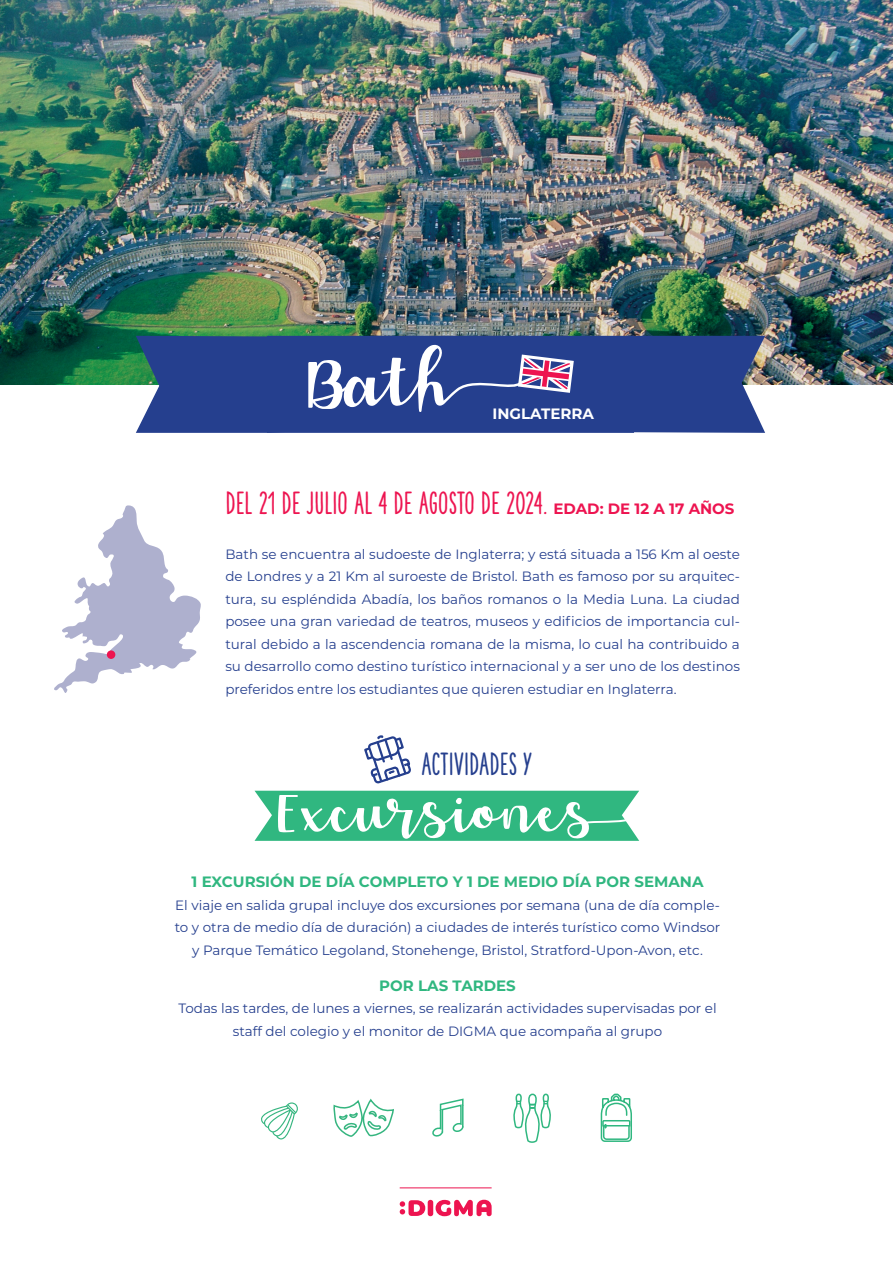
<style>
.page{position:relative;width:893px;height:1263px;background:#fff}
.page>*{position:absolute;margin:0;border:0;box-sizing:border-box;transform-origin:0 0}
.t1{font:75px "Allyca";color:#fff}
.t2{font:60px "Allyca";color:#fff}
.t3{font:30px "The Hand Extrablack";color:#ed1450}
.t4{font:30px "The Hand Extrablack";color:#253f8e}
.t5{font:700 15px "Montserrat";color:#30b780}
.t6{font:700 15px "Montserrat";color:#fff}
.t7{font:13.5px/22.5px "Montserrat";color:#253f8e;text-align:center}
.s1{font-family:"Montserrat";font-weight:700;font-size:15px}
</style>
<div class="page">
<img style="left:0;top:0;width:893px;height:384px">
<svg style="left:400px;top:1200px;width:92px;height:16px"></svg>
<hr style="left:400px;top:1187px;width:92px;height:1px;background:#ed1450">
<div style="left:255px;top:791px;width:384px;height:50px;background:#30b780"></div>
<svg style="left:364px;top:735px;width:47px;height:49px"></svg>
<svg style="left:334px;top:1098px;width:60px;height:39px"></svg>
<svg style="left:600px;top:1093px;width:32px;height:49px"></svg>
<svg style="left:261px;top:1102px;width:37px;height:37px"></svg>
<svg style="left:432px;top:1098px;width:32px;height:39px"></svg>
<svg style="left:513px;top:1093px;width:38px;height:50px"></svg>
<svg style="left:634px;top:336px;width:131px;height:97px;background:#354c92"></svg>
<div style="left:136px;top:336px;width:498px;height:97px;background:#253f8e"></div>
<svg style="left:516px;top:353px;width:59px;height:41px"></svg>
<svg style="left:54px;top:505px;width:147px;height:188px"></svg>
<div style="left:107px;top:650px;width:8px;height:9px;background:#ed1450;border-radius:50%"></div>
<p class="t1" style="left:308px;top:336px;width:216px">Bath</p>
<p class="t6" style="left:492px;top:403px;width:103px">INGLATERRA</p>
<p class="t3" style="left:225px;top:486px;width:511px">DEL 21 DE JULIO AL 4 DE AGOSTO DE 2024. <span class="s1">EDAD: DE 12 A 17 AÑOS</span></p>
<p class="t7" style="left:225px;top:542px;width:516px;text-align:justify">Bath se encuentra al sudoeste de Inglaterra; y está situada a 156 Km al oeste de Londres y a 21 Km al suroeste de Bristol. Bath es famoso por su arquitec&shy;tura, su espléndida Abadía, los baños romanos o la Media Luna. La ciudad posee una gran variedad de teatros, museos y edificios de importancia cul&shy;tural debido a la ascendencia romana de la misma, lo cual ha contribuido a su desarrollo como destino turístico internacional y a ser uno de los destinos preferidos entre los estudiantes que quieren estudiar en Inglaterra.</p>
<p class="t4" style="left:421px;top:746px;width:112px">ACTIVIDADES Y</p>
<p class="t2" style="left:278px;top:775px;width:363px">Excursiones</p>
<p class="t5" style="left:192px;top:871px;width:513px">1 EXCURSIÓN DE DÍA COMPLETO Y 1 DE MEDIO DÍA POR SEMANA</p>
<p class="t7" style="left:175px;top:893px;width:547px">El viaje en salida grupal incluye dos excursiones por semana (una de día comple&shy;to y otra de medio día de duración) a ciudades de interés turístico como Windsor y Parque Temático Legoland, Stonehenge, Bristol, Stratford-Upon-Avon, etc.</p>
<p class="t5" style="left:379px;top:974px;width:138px">POR LAS TARDES</p>
<p class="t7" style="left:178px;top:996px;width:540px">Todas las tardes, de lunes a viernes, se realizarán actividades supervisadas por el staff del colegio y el monitor de DIGMA que acompaña al grupo</p>
</div>
